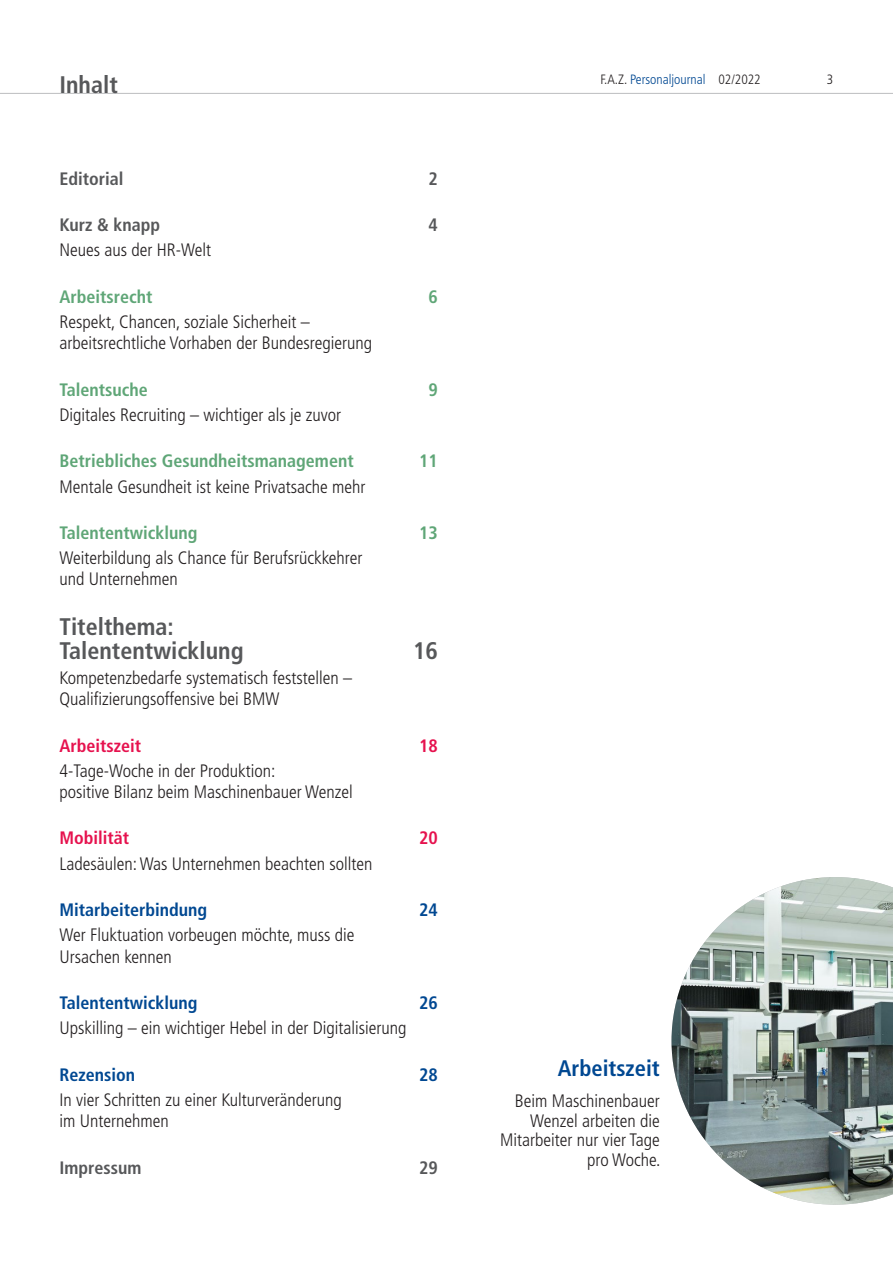
<style>
.page{position:relative;width:893px;height:1263px;background:#fff}
.page>*{position:absolute;margin:0;border:0;box-sizing:border-box;transform-origin:0 0}
.t1{font:700 condensed 24px/24px "Frutiger LT Std";color:#57585a}
.t2{font:700 condensed 22.5px "Frutiger LT Std";color:#014892}
.t3{font:300 condensed 18px/21px "Frutiger LT Std";color:#231f20}
.t4{font:700 condensed 18px "Frutiger LT Std";color:#5fa677}
.t5{font:700 condensed 18px "Frutiger LT Std";color:#014892}
.t6{font:700 condensed 18px "Frutiger LT Std";color:#57585a}
.t7{font:700 condensed 18px "Frutiger LT Std";color:#e6124e}
.t8{font:300 condensed 13.5px "Frutiger LT Std";color:#014892}
.t9{font:300 condensed 13.5px "Frutiger LT Std";color:#231f20}
.s1{color:#231f20}
</style>
<div class="page">
<hr style="left:0;top:93px;width:893px;height:1px;background:#bcbdc0">
<img style="left:671px;top:877px;width:222px;height:328px">
<h1 class="t1" style="left:60px;top:73px;width:60px">Inhalt</h1>
<p class="t6" style="left:60px;top:168px;width:66px">Editorial</p>
<p class="t6" style="left:429px;top:168px;width:11px">2</p>
<p class="t6" style="left:60px;top:214px;width:102px">Kurz &amp; knapp</p>
<p class="t6" style="left:429px;top:214px;width:11px">4</p>
<p class="t3" style="left:60px;top:240px;width:153px">Neues aus der HR-Welt</p>
<p class="t4" style="left:60px;top:286px;width:94px">Arbeitsrecht</p>
<p class="t4" style="left:429px;top:286px;width:11px">6</p>
<p class="t3" style="left:60px;top:312px;width:314px">Respekt, Chancen, soziale Sicherheit – arbeitsrechtliche Vorhaben der Bundesregierung</p>
<p class="t4" style="left:60px;top:379px;width:90px">Talentsuche</p>
<p class="t4" style="left:429px;top:379px;width:11px">9</p>
<p class="t3" style="left:60px;top:404px;width:283px">Digitales Recruiting – wichtiger als je zuvor</p>
<p class="t4" style="left:60px;top:450px;width:296px">Betriebliches Gesundheitsmanagement</p>
<p class="t4" style="left:419px;top:450px;width:20px">11</p>
<p class="t3" style="left:60px;top:476px;width:308px">Mentale Gesundheit ist keine Privatsache mehr</p>
<p class="t4" style="left:60px;top:522px;width:140px">Talententwicklung</p>
<p class="t4" style="left:419px;top:522px;width:20px">13</p>
<p class="t3" style="left:60px;top:548px;width:304px">Weiterbildung als Chance für Berufsrückkehrer und Unternehmen</p>
<h1 class="t1" style="left:60px;top:615px;width:186px">Titelthema:<br>Talententwicklung</h1>
<h1 class="t1" style="left:413px;top:639px;width:26px">16</h1>
<p class="t3" style="left:60px;top:668px;width:294px">Kompetenzbedarfe systematisch feststellen –<br>Qualifizierungsoffensive bei BMW</p>
<p class="t7" style="left:60px;top:735px;width:83px">Arbeitszeit</p>
<p class="t7" style="left:419px;top:735px;width:20px">18</p>
<p class="t3" style="left:60px;top:760px;width:295px">4-Tage-Woche in der Produktion:<br>positive Bilanz beim Maschinenbauer Wenzel</p>
<p class="t7" style="left:60px;top:827px;width:71px">Mobilität</p>
<p class="t7" style="left:419px;top:827px;width:20px">20</p>
<p class="t3" style="left:60px;top:853px;width:315px">Ladesäulen: Was Unternehmen beachten sollten</p>
<p class="t5" style="left:60px;top:899px;width:149px">Mitarbeiterbindung</p>
<p class="t5" style="left:419px;top:899px;width:20px">24</p>
<p class="t3" style="left:60px;top:925px;width:297px">Wer Fluktuation vorbeugen möchte, muss die<br>Ursachen kennen</p>
<p class="t5" style="left:60px;top:992px;width:140px">Talententwicklung</p>
<p class="t5" style="left:419px;top:992px;width:20px">26</p>
<p class="t3" style="left:60px;top:1018px;width:349px">Upskilling – ein wichtiger Hebel in der Digitalisierung</p>
<p class="t5" style="left:60px;top:1064px;width:77px">Rezension</p>
<p class="t5" style="left:419px;top:1064px;width:20px">28</p>
<p class="t3" style="left:60px;top:1089px;width:284px">In vier Schritten zu einer Kulturveränderung im Unternehmen</p>
<p class="t6" style="left:60px;top:1156px;width:83px">Impressum</p>
<p class="t6" style="left:419px;top:1156px;width:20px">29</p>
<p class="t8" style="left:600px;top:72px;width:162px"><span class="s1">F.A.Z.</span> Personaljournal <span class="s1">02/2022</span></p>
<p class="t9" style="left:827px;top:72px;width:8px">3</p>
<p class="t2" style="left:558px;top:1054px;width:104px">Arbeitszeit</p>
<p class="t3" style="left:500px;top:1091px;width:162px;line-height:19.5px;text-align:right">Beim Maschinenbauer<br>Wenzel arbeiten die<br>Mitarbeiter nur vier Tage pro Woche.</p>
</div>
